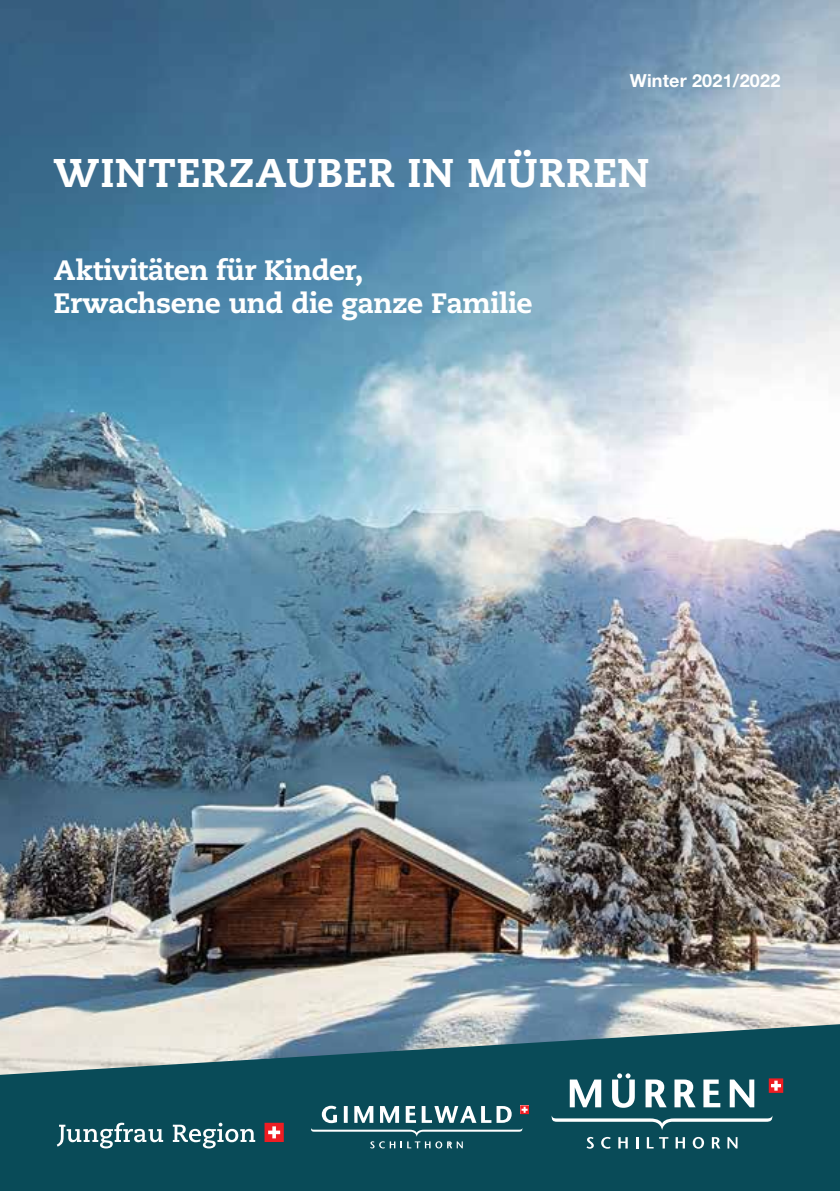
<style>
.page{position:relative;width:840px;height:1191px;background:#fff}
.page>*{position:absolute;margin:0;border:0;box-sizing:border-box;transform-origin:0 0}
.t1{font:800 40px "Caecilia LT Std";letter-spacing:.025em;color:#fff}
.t2{font:800 28px/33.6px "Caecilia LT Std";letter-spacing:-.02em;color:#fff}
.t3{font:700 18px "Helvetica Neue LT Std";letter-spacing:.01em;color:#fff}
</style>
<div class="page">
<img style="left:0;top:0;width:839px;height:1024px">
<svg style="left:0;top:1024px;width:839px;height:167px;background:#2b626d"></svg>
<svg style="left:311px;top:1105px;width:217px;height:43px;background:#3e717b"></svg>
<svg style="left:264px;top:1122px;width:19px;height:20px"></svg>
<svg style="left:57px;top:1122px;width:198px;height:26px"></svg>
<svg style="left:768px;top:1078px;width:14px;height:14px"></svg>
<svg style="left:551px;top:1115px;width:221px;height:15px;background:#40737d"></svg>
<svg style="left:569px;top:1079px;width:32px;height:28px"></svg>
<svg style="left:611px;top:1073px;width:23px;height:34px"></svg>
<svg style="left:703px;top:1079px;width:17px;height:28px"></svg>
<svg style="left:729px;top:1079px;width:24px;height:28px"></svg>
<svg style="left:645px;top:1079px;width:21px;height:28px"></svg>
<svg style="left:674px;top:1079px;width:21px;height:28px"></svg>
<svg style="left:586px;top:1137px;width:7px;height:11px"></svg>
<svg style="left:600px;top:1137px;width:10px;height:11px"></svg>
<svg style="left:618px;top:1137px;width:9px;height:11px"></svg>
<svg style="left:635px;top:1137px;width:3px;height:11px"></svg>
<svg style="left:646px;top:1137px;width:22px;height:11px"></svg>
<svg style="left:675px;top:1137px;width:9px;height:11px"></svg>
<svg style="left:692px;top:1137px;width:11px;height:11px"></svg>
<svg style="left:727px;top:1137px;width:10px;height:11px"></svg>
<svg style="left:711px;top:1137px;width:9px;height:11px"></svg>
<p class="t3" style="left:629px;top:69px;width:152px">Winter 2021/2022</p>
<h1 class="t1" style="left:54px;top:148px;width:597px">WINTERZAUBER IN MÜRREN</h1>
<p class="t2" style="left:54px;top:253px;width:480px">Aktivitäten für Kinder,<br>Erwachsene und die ganze Familie</p>
</div>
